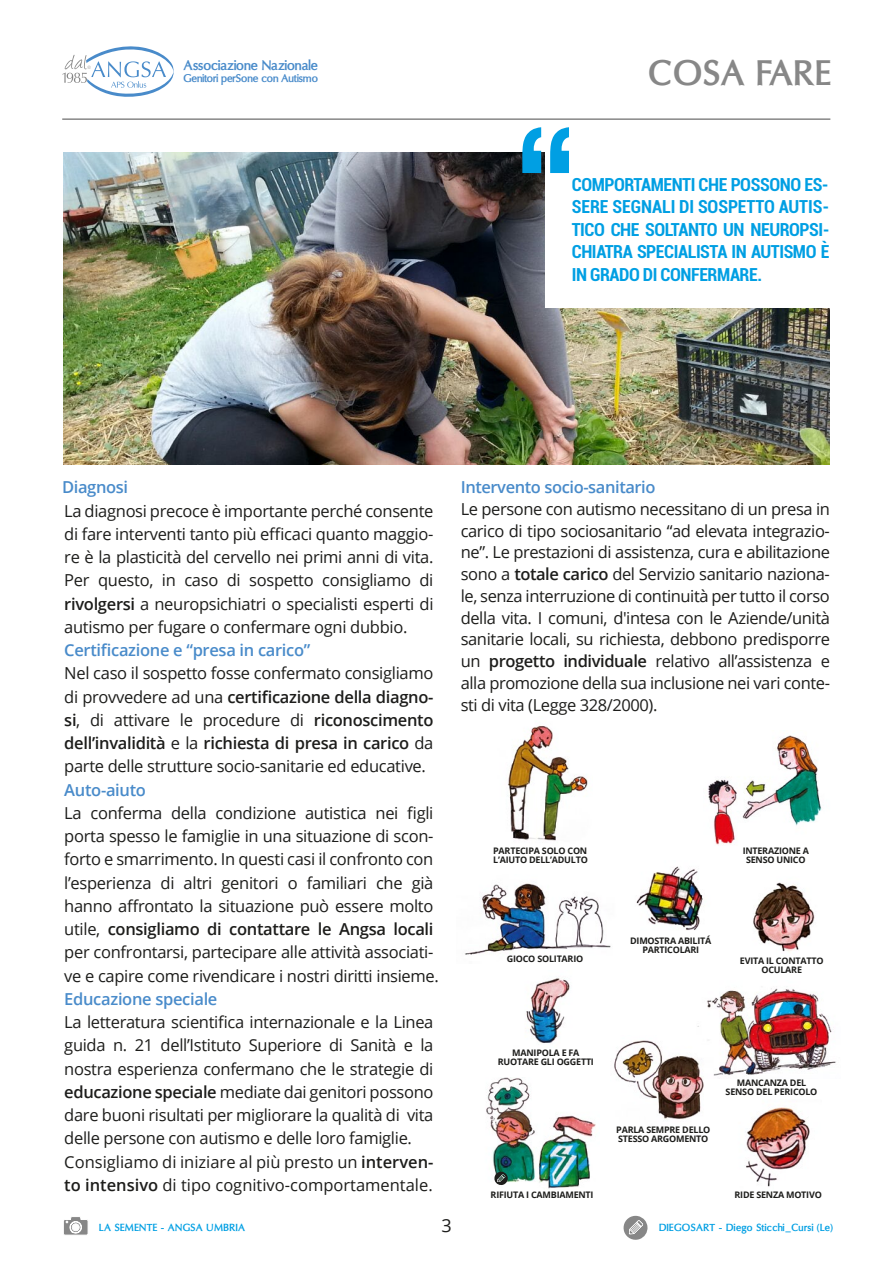
<style>
.page{position:relative;width:893px;height:1263px;background:#fff}
.page>*{position:absolute;margin:0;border:0;box-sizing:border-box;transform-origin:0 0}
.t1{font:700 36px "Oregon LDO";letter-spacing:.025em;color:#878787}
.t2{font:700 condensed 18px/22.5px "Roboto";letter-spacing:-.025em;color:#009fe3;text-align:justify}
.t3{font:18px "Open Sans";color:#1d1d1b}
.t4{font:16.5px/23.2px "Open Sans";letter-spacing:-.02em;color:#1d1d1b;text-align:justify}
.t5{font:600 16.5px "Open Sans";letter-spacing:-.02em;color:#498bca}
.t6{font:700 14.25px "Oregon LDO";color:#498bca}
.t7{font:700 11.4px "Oregon LDO";letter-spacing:-.005em;color:#498bca}
.t8{font:700 10.5px "Oregon LDO";letter-spacing:.04em;color:#009fe3}
.t9{font:700 9px/9px "Open Sans";letter-spacing:-.025em;color:#1d1d1b;text-align:center}
.s1{font-weight:600}
</style>
<div class="page">
<img style="left:64px;top:152px;width:765px;height:313px">
<hr style="left:62px;top:118px;width:768px;height:2px;background:#878787">
<div style="left:546px;top:151px;width:346px;height:157px;background:#fff"></div>
<svg style="left:550px;top:127px;width:19px;height:46px"></svg>
<svg style="left:522px;top:127px;width:19px;height:46px"></svg>
<svg style="left:63px;top:1217px;width:25px;height:18px"></svg>
<svg style="left:62px;top:46px;width:112px;height:51px"></svg>
<img style="left:507px;top:725px;width:81px;height:116px">
<img style="left:636px;top:866px;width:67px;height:64px">
<img style="left:708px;top:735px;width:114px;height:110px">
<img style="left:464px;top:883px;width:147px;height:72px">
<img style="left:526px;top:978px;width:44px;height:65px">
<img style="left:753px;top:882px;width:62px;height:70px">
<img style="left:697px;top:988px;width:139px;height:88px">
<img style="left:486px;top:1078px;width:110px;height:111px">
<img style="left:746px;top:1107px;width:64px;height:80px">
<img style="left:614px;top:1036px;width:90px;height:83px">
<svg style="left:494px;top:1172px;width:14px;height:14px"></svg>
<svg style="left:623px;top:1216px;width:25px;height:24px"></svg>
<p class="t6" style="left:184px;top:57px;width:136px">Associazione Nazionale</p>
<p class="t7" style="left:184px;top:72px;width:136px">Genitori perSone con Autismo</p>
<h1 class="t1" style="left:649px;top:52px;width:183px">COSA FARE</h1>
<p class="t2" style="left:572px;top:172px;width:259px">COMPORTAMENTI CHE POSSONO ES-SERE SEGNALI DI SOSPETTO AUTIS-TICO CHE SOLTANTO UN NEUROPSI-CHIATRA SPECIALISTA IN AUTISMO È IN GRADO DI CONFERMARE.</p>
<p class="t5" style="left:62px;top:476px;width:67px">Diagnosi</p>
<p class="t4" style="left:64px;top:498px;width:371px">La diagnosi precoce è importante perché consente di fare interventi tanto più efficaci quanto maggio&shy;re è la plasticità del cervello nei primi anni di vita.<br>Per questo, in caso di sospetto consigliamo di <span class="s1">rivolgersi</span> a neuropsichiatri o specialisti esperti di autismo per fugare o confermare ogni dubbio.</p>
<p class="t5" style="left:64px;top:639px;width:248px">Certificazione e “presa in carico”</p>
<p class="t4" style="left:64px;top:661px;width:371px">Nel caso il sospetto fosse confermato consigliamo di provvedere ad una <span class="s1">certificazione della diagno&shy;si</span>, di attivare le procedure di <span class="s1">riconoscimento dell’invalidità</span> e la <span class="s1">richiesta di presa in carico</span> da parte delle strutture socio-sanitarie ed educative.</p>
<p class="t5" style="left:64px;top:778px;width:83px">Auto-aiuto</p>
<p class="t4" style="left:64px;top:801px;width:376px;text-align:left">La conferma della condizione autistica nei figli porta spesso le famiglie in una situazione di scon&shy;forto e smarrimento. In questi casi il confronto con l’esperienza di altri genitori o familiari che già hanno affrontato la situazione può essere molto utile, <span class="s1">consigliamo di contattare le Angsa locali </span>per confrontarsi, partecipare alle attività associati&shy;ve e capire come rivendicare i nostri diritti insieme.</p>
<p class="t5" style="left:64px;top:987px;width:155px">Educazione speciale</p>
<p class="t4" style="left:64px;top:1010px;width:371px;text-align:left">La letteratura scientifica internazionale e la Linea guida n. 21 dell’Istituto Superiore di Sanità e la nostra esperienza confermano che le strategie di <span class="s1">educazione speciale</span> mediate dai genitori possono dare buoni risultati per migliorare la qualità di vita delle persone con autismo e delle loro famiglie.<br>Consigliamo di iniziare al più presto un <span class="s1">interven&shy;to intensivo</span> di tipo cognitivo-comportamentale.</p>
<p class="t5" style="left:461px;top:476px;width:196px">Intervento socio-sanitario</p>
<p class="t4" style="left:461px;top:498px;width:371px;line-height:21.8px">Le persone con autismo necessitano di un presa in carico di tipo sociosanitario “ad elevata integrazio&shy;ne”. Le prestazioni di assistenza, cura e abilitazione sono a <span class="s1">totale carico</span> del Servizio sanitario naziona&shy;le, senza interruzione di continuità per tutto il corso della vita. I comuni, d'intesa con le Aziende/unità sanitarie locali, su richiesta, debbono predisporre un <span class="s1">progetto individuale</span> relativo all’assistenza e alla promozione della sua inclusione nei vari conte&shy;sti di vita (Legge 328/2000).</p>
<p class="t9" style="left:493px;top:846px;width:96px;text-align:left">PARTECIPA SOLO CON<br>L’AIUTO DELL’ADULTO</p>
<p class="t9" style="left:507px;top:954px;width:78px">GIOCO SOLITARIO</p>
<p class="t9" style="left:630px;top:936px;width:83px">DIMOSTRA ABILITÁ<br>PARTICOLARI</p>
<p class="t9" style="left:743px;top:846px;width:68px">INTERAZIONE A<br>SENSO UNICO</p>
<p class="t9" style="left:740px;top:955px;width:85px">EVITA IL CONTATTO<br>OCULARE</p>
<p class="t9" style="left:498px;top:1048px;width:98px">MANIPOLA E FA<br>RUOTARE GLI OGGETTI</p>
<p class="t9" style="left:616px;top:1125px;width:96px;text-align:left">PARLA SEMPRE DELLO<br>STESSO ARGOMENTO</p>
<p class="t9" style="left:726px;top:1077px;width:93px">MANCANZA DEL<br>SENSO DEL PERICOLO</p>
<p class="t9" style="left:491px;top:1190px;width:104px">RIFIUTA I CAMBIAMENTI</p>
<p class="t9" style="left:734px;top:1190px;width:89px">RIDE SENZA MOTIVO</p>
<p class="t8" style="left:99px;top:1222px;width:147px">LA SEMENTE - ANGSA UMBRIA</p>
<p class="t3" style="left:441px;top:1213px;width:12px">3</p>
<p class="t8" style="left:659px;top:1222px;width:175px">DIEGOSART - Diego Sticchi_Cursi (Le)</p>
</div>
